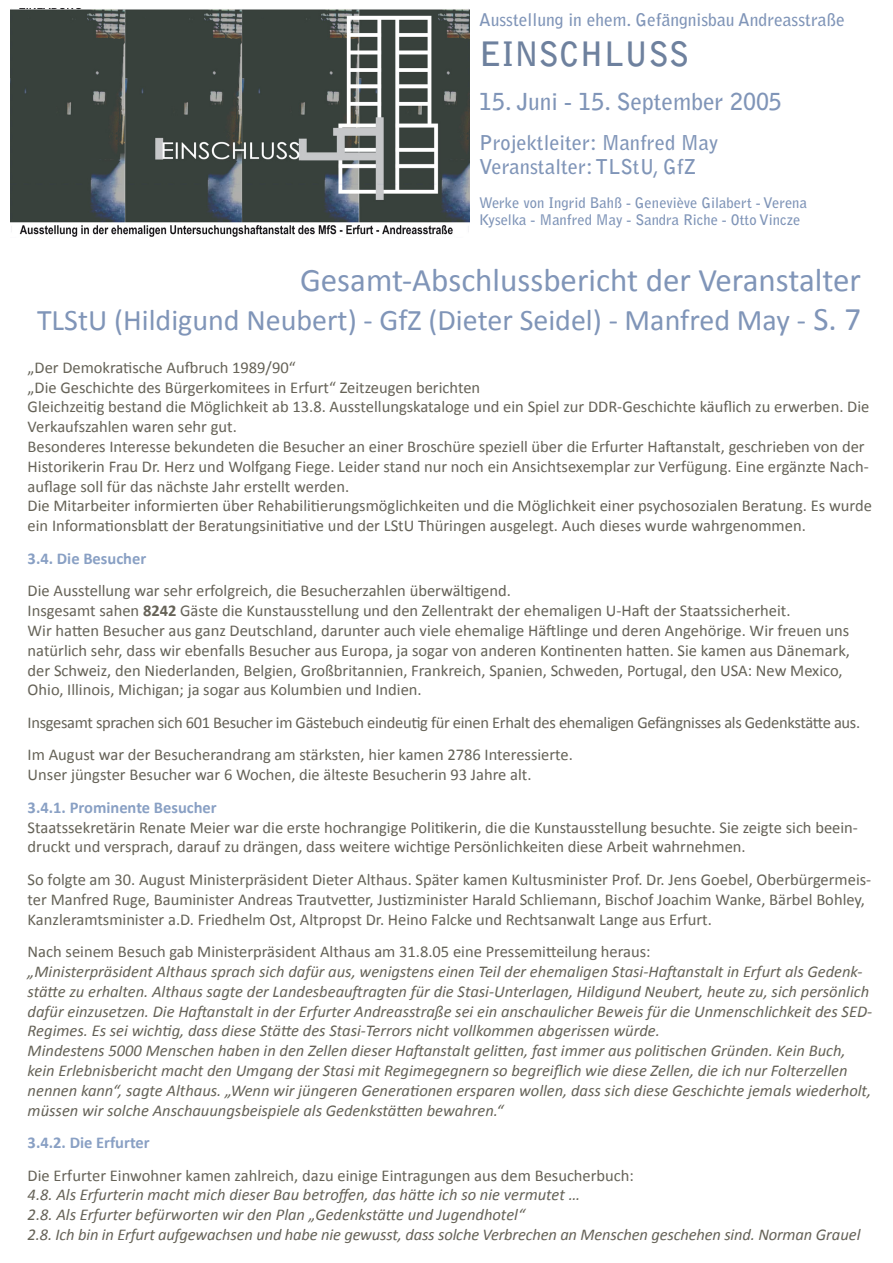
<style>
.page{position:relative;width:893px;height:1263px;background:#fff}
.page>*{position:absolute;margin:0;border:0;box-sizing:border-box;transform-origin:0 0}
.t1{font:700 33.45px "Bell Gothic Std";color:#6e819e}
.t2{font:33px "Calibri";color:#8095b8}
.t3{font:30px "Calibri";color:#8095b8}
.t4{font:700 23.25px "Bell Gothic Std";color:#8095b8}
.t5{font:700 20.4px/24.5px "Bell Gothic Std";color:#8095b8}
.t6{font:700 17.4px "Bell Gothic Std";color:#8095b8}
.t7{font:16.5px/19.8px "Calibri";color:#656257}
.t8{font:italic 16.5px/19.8px "Calibri";color:#656257}
.t9{font:16.5px/32.5px "Calibri";letter-spacing:-.02em;color:#656257}
.t10{font:700 16.5px "Calibri";color:#89a0c4}
.t11{font:700 14.55px/17.4px "Bell Gothic Std";color:#8095b8}
.s1{font-size:33px}
.s2{font-weight:700}
</style>
<div class="page">
<img style="left:11px;top:9px;width:458px;height:228px">
<p class="t6" style="left:479px;top:9px;width:367px">Ausstellung in ehem. Gefängnisbau Andreasstraße</p>
<h1 class="t1" style="left:479px;top:34px;width:212px">EINSCHLUSS</h1>
<h3 class="t4" style="left:479px;top:87px;width:304px">15. Juni - 15. September 2005</h3>
<p class="t5" style="left:479px;top:130px;width:241px">Projektleiter: Manfred May<br>Veranstalter: TLStU, GfZ</p>
<p class="t11" style="left:479px;top:194px;width:330px">Werke von Ingrid Bahß - Geneviève Gilabert - Verena<br>Kyselka - Manfred May - Sandra Riche - Otto Vincze</p>
<h2 class="t2" style="left:300px;top:259px;width:563px">Gesamt-Abschlussbericht der Veranstalter</h2>
<h3 class="t3" style="left:37px;top:302px;width:826px">TLStU (Hildigund Neubert) - GfZ (Dieter Seidel) - Manfred May - <span class="s1">S. 7</span></h3>
<p class="t7" style="left:28px;top:357px;width:846px">„Der Demokratische Aufbruch 1989/90“<br>„Die Geschichte des Bürgerkomitees in Erfurt“ Zeitzeugen berichten<br>Gleichzeitig bestand die Möglichkeit ab 13.8. Ausstellungskataloge und ein Spiel zur DDR-Geschichte käuflich zu erwerben. Die Verkaufszahlen waren sehr gut.<br>Besonderes Interesse bekundeten die Besucher an einer Broschüre speziell über die Erfurter Haftanstalt, geschrieben von der Historikerin Frau Dr. Herz und Wolfgang Fiege. Leider stand nur noch ein Ansichtsexemplar zur Verfügung. Eine ergänzte Nach&shy;auflage soll für das nächste Jahr erstellt werden.<br>Die Mitarbeiter informierten über Rehabilitierungsmöglichkeiten und die Möglichkeit einer psychosozialen Beratung. Es wurde ein Informationsblatt der Beratungsinitiative und der LStU Thüringen ausgelegt. Auch dieses wurde wahrgenommen.</p>
<p class="t10" style="left:28px;top:548px;width:120px">3.4. Die Besucher</p>
<p class="t7" style="left:28px;top:580px;width:824px">Die Ausstellung war sehr erfolgreich, die Besucherzahlen überwältigend.<br>Insgesamt sahen <span class="s2">8242</span> Gäste die Kunstausstellung und den Zellentrakt der ehemaligen U-Haft der Staatssicherheit.<br>Wir hatten Besucher aus ganz Deutschland, darunter auch viele ehemalige Häftlinge und deren Angehörige. Wir freuen uns natürlich sehr, dass wir ebenfalls Besucher aus Europa, ja sogar von anderen Kontinenten hatten. Sie kamen aus Dänemark, der Schweiz, den Niederlanden, Belgien, Großbritannien, Frankreich, Spanien, Schweden, Portugal, den USA: New Mexico, Ohio, Illinois, Michigan; ja sogar aus Kolumbien und Indien.</p>
<p class="t9" style="left:28px;top:705px;width:834px">Insgesamt sprachen sich 601 Besucher im Gästebuch eindeutig für einen Erhalt des ehemaligen Gefängnisses als Gedenkstätte aus.<br>Im August war der Besucherandrang am stärksten, hier kamen 2786 Interessierte.</p>
<p class="t7" style="left:28px;top:764px;width:505px">Unser jüngster Besucher war 6 Wochen, die älteste Besucherin 93 Jahre alt.</p>
<p class="t10" style="left:28px;top:797px;width:191px">3.4.1. Prominente Besucher</p>
<p class="t7" style="left:28px;top:816px;width:832px">Staatssekretärin Renate Meier war die erste hochrangige Politikerin, die die Kunstausstellung besuchte. Sie zeigte sich beein&shy;druckt und versprach, darauf zu drängen, dass weitere wichtige Persönlichkeiten diese Arbeit wahrnehmen.</p>
<p class="t7" style="left:28px;top:869px;width:845px">So folgte am 30. August Ministerpräsident Dieter Althaus. Später kamen Kultusminister Prof. Dr. Jens Goebel, Oberbürgermeis&shy;ter Manfred Ruge, Bauminister Andreas Trautvetter, Justizminister Harald Schliemann, Bischof Joachim Wanke, Bärbel Bohley,<br>Kanzleramtsminister a.D. Friedhelm Ost, Altpropst Dr. Heino Falcke und Rechtsanwalt Lange aus Erfurt.</p>
<p class="t7" style="left:28px;top:941px;width:624px">Nach seinem Besuch gab Ministerpräsident Althaus am 31.8.05 eine Pressemitteilung heraus:</p>
<p class="t8" style="left:28px;top:961px;width:846px">„Ministerpräsident Althaus sprach sich dafür aus, wenigstens einen Teil der ehemaligen Stasi-Haftanstalt in Erfurt als Gedenk&shy;stätte zu erhalten. Althaus sagte der Landesbeauftragten für die Stasi-Unterlagen, Hildigund Neubert, heute zu, sich persönlich dafür einzusetzen. Die Haftanstalt in der Erfurter Andreasstraße sei ein anschaulicher Beweis für die Unmenschlichkeit des SED-Regimes. Es sei wichtig, dass diese Stätte des Stasi-Terrors nicht vollkommen abgerissen würde.<br>Mindestens 5000 Menschen haben in den Zellen dieser Haftanstalt gelitten, fast immer aus politischen Gründen. Kein Buch, kein Erlebnisbericht macht den Umgang der Stasi mit Regimegegnern so begreiflich wie diese Zellen, die ich nur Folterzellen nennen kann“, sagte Althaus. „Wenn wir jüngeren Generationen ersparen wollen, dass sich diese Geschichte jemals wiederholt, müssen wir solche Anschauungsbeispiele als Gedenkstätten bewahren.“</p>
<p class="t10" style="left:28px;top:1132px;width:124px">3.4.2. Die Erfurter</p>
<p class="t7" style="left:28px;top:1164px;width:608px">Die Erfurter Einwohner kamen zahlreich, dazu einige Eintragungen aus dem Besucherbuch:</p>
<p class="t8" style="left:28px;top:1184px;width:834px">4.8. Als Erfurterin macht mich dieser Bau betroffen, das hätte ich so nie vermutet …<br>2.8. Als Erfurter befürworten wir den Plan „Gedenkstätte und Jugendhotel“<br>2.8. Ich bin in Erfurt aufgewachsen und habe nie gewusst, dass solche Verbrechen an Menschen geschehen sind. Norman Grauel</p>
</div>
